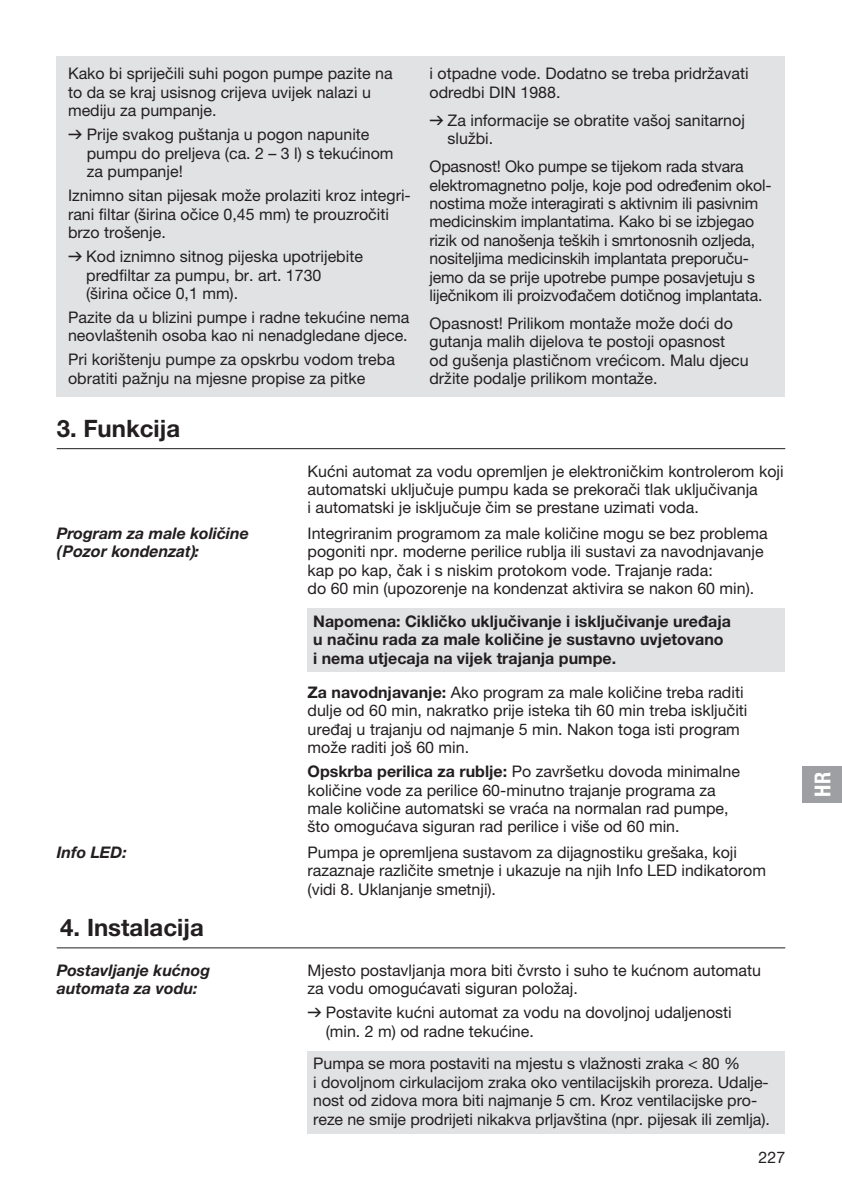
<style>
.page{position:relative;width:842px;height:1191px;background:#fff}
.page>*{position:absolute;margin:0;border:0;box-sizing:border-box;transform-origin:0 0}
.t1{font:700 24px "GARDENA Pro";color:#231f20}
.t2{font:22px "GARDENA Pro Bo Cond";color:#fff}
.t3{font:16px/18.4px "GARDENA Pro";color:#231f20}
.t4{font:700 16px/18.4px "GARDENA Pro";color:#231f20}
.t5{font:italic 700 16px/18.4px "GARDENA Pro";color:#231f20}
.t6{font:16px "GARDENA Pro GRE Bo Ita";color:#231f20}
.s1{font-family:"Formdruck"}
.s2{font-family:"GARDENA Pro";font-weight:700;font-style:italic}
.s3{font-weight:700}
</style>
<div class="page">
<div style="left:802px;top:766px;width:40px;height:36px;background:#9d9fa2"></div>
<div style="left:57px;top:57px;width:728px;height:340px;background:#e1e2e4"></div>
<div style="left:308px;top:608px;width:477px;height:64px;background:#e1e2e4"></div>
<hr style="left:57px;top:448px;width:728px;height:1px;background:#231f20">
<div style="left:308px;top:1050px;width:477px;height:83px;background:#e1e2e4"></div>
<hr style="left:57px;top:947px;width:728px;height:1px;background:#231f20">
<p class="t3" style="left:68px;top:64px;width:326px">Kako bi spriječili suhi pogon pumpe pazite na to da se kraj usisnog crijeva uvijek nalazi u mediju za pumpanje.</p>
<p class="t3" style="left:87px;top:125px;width:308px;text-indent:-19px"><span class="s1">v</span> Prije svakog puštanja u pogon napunite pumpu do preljeva (ca. 2 – 3 l) s tekućinom za pumpanje!</p>
<p class="t3" style="left:68px;top:186px;width:344px">Iznimno sitan pijesak može prolaziti kroz integri&shy;rani filtar (širina očice 0,45 mm) te prouzročiti brzo trošenje.</p>
<p class="t3" style="left:86px;top:247px;width:278px;text-indent:-18px"><span class="s1">v</span> Kod iznimno sitnog pijeska upotrijebite predfiltar za pumpu, br. art. 1730 (širina očice 0,1 mm).</p>
<p class="t3" style="left:68px;top:307px;width:343px">Pazite da u blizini pumpe i radne tekućine nema neovlaštenih osoba kao ni nenadgledane djece.</p>
<p class="t3" style="left:68px;top:350px;width:328px">Pri korištenju pumpe za opskrbu vodom treba obratiti pažnju na mjesne propise za pitke</p>
<h1 class="t1" style="left:57px;top:413px;width:125px">3. Funkcija</h1>
<p class="t3" style="left:429px;top:64px;width:321px">i otpadne vode. Dodatno se treba pridržavati odredbi DIN 1988.</p>
<p class="t3" style="left:448px;top:111px;width:299px;text-indent:-18px"><span class="s1">v</span> Za informacije se obratite vašoj sanitarnoj službi.</p>
<p class="t3" style="left:429px;top:157px;width:344px">Opasnost! Oko pumpe se tijekom rada stvara elektromagnetno polje, koje pod određenim okol&shy;nostima može interagirati s aktivnim ili pasivnim medicinskim implantatima. Kako bi se izbjegao rizik od nanošenja teških i smrtonosnih ozljeda, nositeljima medicinskih implantata preporuču&shy;jemo da se prije upotrebe pumpe posavjetuju s liječnikom ili proizvođačem dotičnog implantata.</p>
<p class="t3" style="left:429px;top:314px;width:321px">Opasnost! Prilikom montaže može doći do gutanja malih dijelova te postoji opasnost<br>od gušenja plastičnom vrećicom. Malu djecu držite podalje prilikom montaže.</p>
<p class="t5" style="left:57px;top:524px;width:194px">Program za male količine</p>
<p class="t6" style="left:57px;top:542px;width:144px"><span class="s2">(</span>Pozor kondenzat)<span class="s2">:</span></p>
<p class="t3" style="left:308px;top:461px;width:477px">Kućni automat za vodu opremljen je elektroničkim kontrolerom koji automatski uključuje pumpu kada se prekorači tlak uključivanja<br>i automatski je isključuje čim se prestane uzimati voda.</p>
<p class="t3" style="left:308px;top:524px;width:461px">Integriranim programom za male količine mogu se bez problema pogoniti npr. moderne perilice rublja ili sustavi za navodnjavanje kap po kap, čak i s niskim protokom vode. Trajanje rada:<br>do 60 min (upozorenje na kondenzat aktivira se nakon 60 min).</p>
<p class="t4" style="left:313px;top:611px;width:419px">Napomena: Cikličko uključivanje i isključivanje uređaja u načinu rada za male količine je sustavno uvjetovano i nema utjecaja na vijek trajanja pumpe.</p>
<p class="t3" style="left:308px;top:683px;width:441px"><span class="s3">Za navodnjavanje:</span> Ako program za male količine treba raditi dulje od 60 min, nakratko prije isteka tih 60 min treba isključiti uređaj u trajanju od najmanje 5 min. Nakon toga isti program može raditi još 60 min.</p>
<p class="t3" style="left:308px;top:762px;width:434px"><span class="s3">Opskrba perilica za rublje:</span> Po završetku dovoda minimalne količine vode za perilice 60-minutno trajanje programa za male količine automatski se vraća na normalan rad pumpe, što omogućava siguran rad perilice i više od 60 min.</p>
<p class="t5" style="left:57px;top:842px;width:72px">Info LED:</p>
<p class="t3" style="left:308px;top:843px;width:460px">Pumpa je opremljena sustavom za dijagnostiku grešaka, koji razaznaje različite smetnje i ukazuje na njih Info LED indikatorom (vidi 8. Uklanjanje smetnji).</p>
<h1 class="t1" style="left:60px;top:912px;width:145px">4. Instalacija</h1>
<p class="t5" style="left:57px;top:960px;width:155px">Postavljanje kućnog automata za vodu:</p>
<p class="t3" style="left:308px;top:960px;width:455px">Mjesto postavljanja mora biti čvrsto i suho te kućnom automatu za vodu omogućavati siguran položaj.</p>
<p class="t3" style="left:326px;top:1003px;width:407px;text-indent:-18px"><span class="s1">v</span> Postavite kućni automat za vodu na dovoljnoj udaljenosti (min. 2 m) od radne tekućine.</p>
<p class="t3" style="left:313px;top:1054px;width:458px">Pumpa se mora postaviti na mjestu s vlažnosti zraka &lt; 80 %<br>i dovoljnom cirkulacijom zraka oko ventilacijskih proreza. Udalje&shy;nost od zidova mora biti najmanje 5 cm. Kroz ventilacijske pro&shy;reze ne smije prodrijeti nikakva prljavština (npr. pijesak ili zemlja).</p>
<p class="t3" style="left:759px;top:1147px;width:28px">227</p>
<h2 class="t2" style="left:809px;top:796px;width:26px;rotate:-90deg">HR</h2>
</div>
